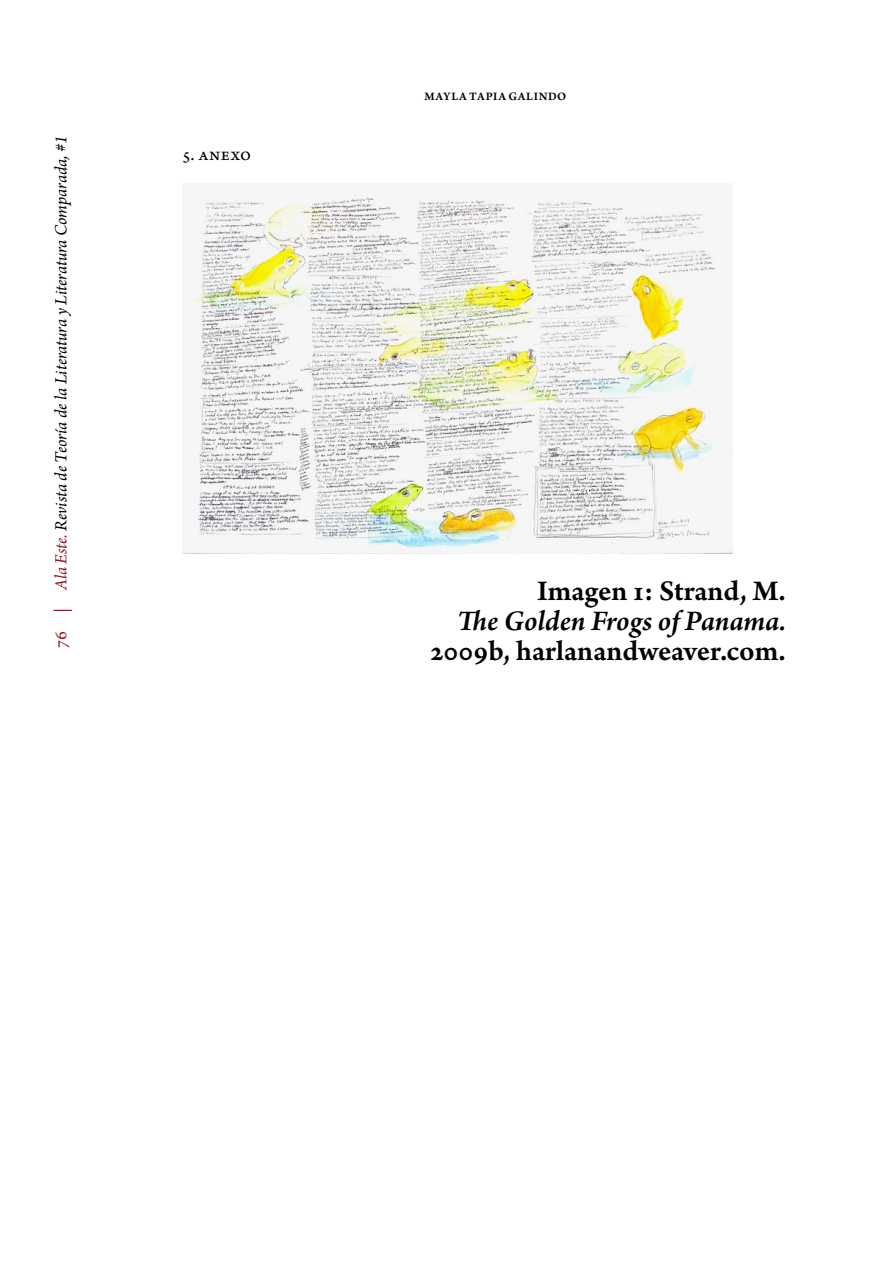
<style>
.page{position:relative;width:893px;height:1263px;background:#fff}
.page>*{position:absolute;margin:0;border:0;box-sizing:border-box;transform-origin:0 0}
.t1{font:30px "Arno Pro Semibold 10 pt";color:#000}
.t2{font:italic 600 30px "Arno Pro";letter-spacing:-.005em;color:#000}
.t3{font:18.75px "Arno Pro Regular 10 pt";color:#000}
.t4{font:italic 18px "Arno Pro";letter-spacing:-.005em;color:#000}
.t5{font:12px "Arno Pro Semibold 10 pt";letter-spacing:.075em;color:#000}
.s1{font-family:"Minion Pro";font-style:normal;color:#8d1824}
.s2{color:#8d1824}
</style>
<div class="page">
<img style="left:183px;top:191px;width:550px;height:362px">
<p class="t4" style="left:51px;top:648px;width:514px;rotate:-90deg"><span class="s1">76</span> <span class="s2">| Ala Este.</span> Revista de Teoría de la Literatura y Literatura Comparada, #1</p>
<p class="t3" style="left:183px;top:144px;width:70px">5. ANEXO</p>
<p class="t5" style="left:424px;top:90px;width:144px">Mayla Tapia Galindo</p>
<h1 class="t1" style="left:537px;top:573px;width:250px">Imagen 1: Strand, M.</h1>
<h1 class="t2" style="left:457px;top:603px;width:330px">The Golden Frogs of Panama.</h1>
<h1 class="t1" style="left:430px;top:633px;width:357px">2009b, harlanandweaver.com.</h1>
</div>
